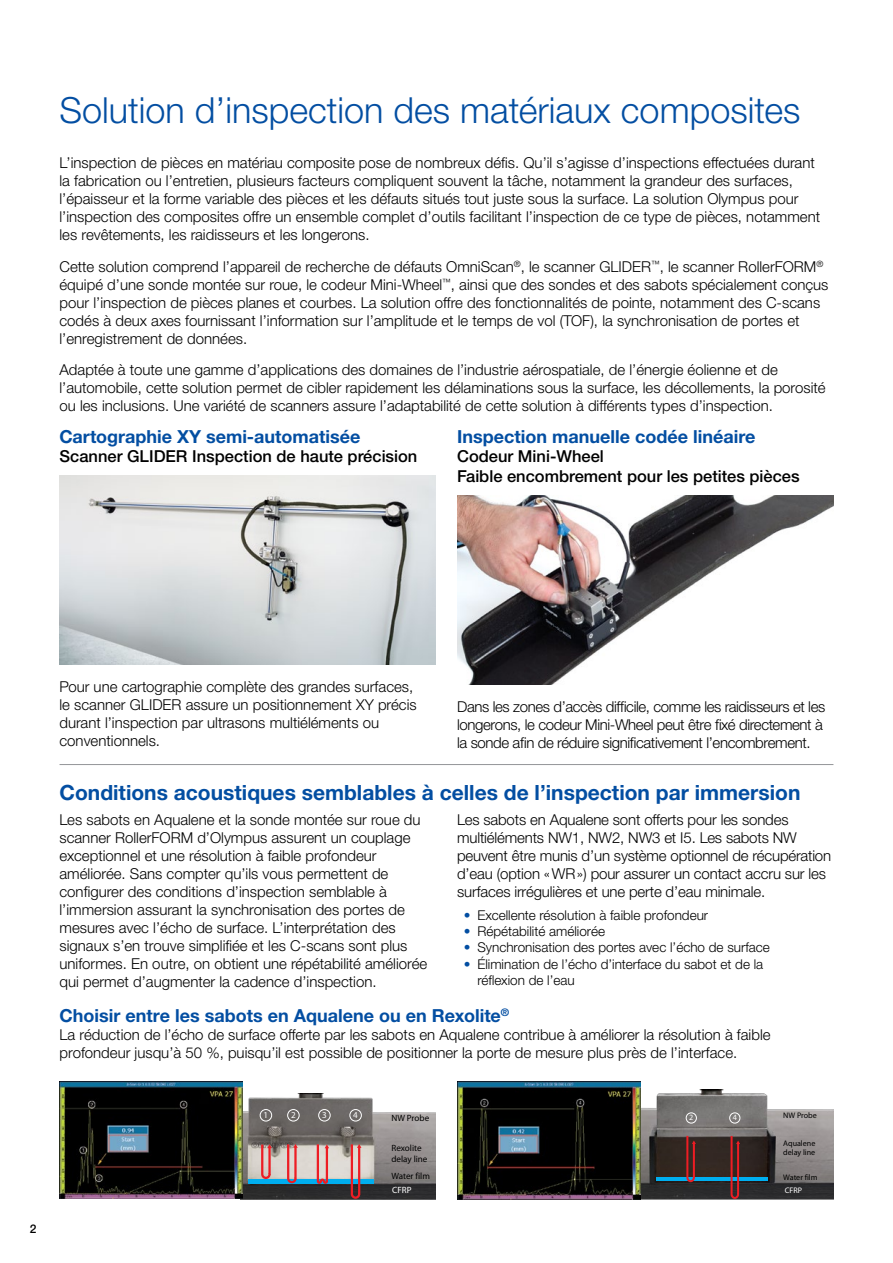
<style>
.page{position:relative;width:893px;height:1263px;background:#fff}
.page>*{position:absolute;margin:0;border:0;box-sizing:border-box;transform-origin:0 0}
.Title_1{font:300 36px "Helvetica Neue LTW1 G";color:#034ea2}
.Title_2{font:700 21px "Helvetica Neue LTW1 G";color:#034ea2}
.Title_3{font:700 18px "Helvetica Neue LTW1 G";color:#034ea2}
.Title_4{font:500 16.5px/19.8px "Helvetica Neue LTW1 G";color:#000}
.Text{font:300 15px/18px "Helvetica Neue LTW1 G";color:#000}
.Text-2{font:300 15px/18px "Helvetica Neue LTW1 G";letter-spacing:-.025em;color:#000}
.t1{font:300 13.5px/16.2px "Helvetica Neue LTW1 G";color:#000}
.t2{font:500 12px "Helvetica Neue LTW1 G";color:#000}
.t3{font:9px/10.8px "Myriad";color:#000}
.t4{font:9px "Myriad";color:#fff}
.t5{font:8.1px/9.6px "Myriad";color:#000}
.t6{font:8.1px "Myriad";color:#fff}
.s1{color:#034ea2}
.s2{color:#fff}
</style>
<div class="page">
<img style="left:640px;top:1089px;width:193px;height:110px">
<hr style="left:657px;top:1177px;width:111px;height:4px;background:#00aeef">
<svg style="left:685px;top:1134px;width:11px;height:49px"></svg>
<svg style="left:730px;top:1134px;width:10px;height:65px"></svg>
<div style="left:686px;top:1112px;width:11px;height:11px;border:1px solid #fff;border-radius:50%"></div>
<div style="left:729px;top:1112px;width:11px;height:11px;border:1px solid #fff;border-radius:50%"></div>
<img style="left:242px;top:1094px;width:194px;height:105px">
<hr style="left:248px;top:1179px;width:125px;height:4px;background:#00aeef">
<svg style="left:260px;top:1142px;width:12px;height:37px"></svg>
<svg style="left:286px;top:1142px;width:12px;height:42px"></svg>
<svg style="left:350px;top:1142px;width:11px;height:57px"></svg>
<div style="left:287px;top:1109px;width:13px;height:12px;border:1px solid #fff;border-radius:50%"></div>
<div style="left:260px;top:1109px;width:12px;height:12px;border:1px solid #fff;border-radius:50%"></div>
<div style="left:349px;top:1109px;width:13px;height:12px;border:1px solid #fff;border-radius:50%"></div>
<div style="left:318px;top:1109px;width:13px;height:12px;border:1px solid #fff;border-radius:50%"></div>
<svg style="left:316px;top:1142px;width:13px;height:43px"></svg>
<img style="left:457px;top:1082px;width:183px;height:117px">
<img style="left:60px;top:1082px;width:182px;height:117px">
<hr style="left:60px;top:764px;width:773px;height:1px;background:#939598">
<img style="left:60px;top:476px;width:376px;height:189px">
<img style="left:457px;top:496px;width:376px;height:189px">
<p class="Title_1" style="left:59px;top:88px;width:743px">Solution d’inspection des matériaux composites</p>
<p class="Text" style="left:60px;top:154px;width:762px">L’inspection de pièces en matériau composite pose de nombreux défis. Qu’il s’agisse d’inspections effectuées durant la fabrication ou l’entretien, plusieurs facteurs compliquent souvent la tâche, notamment la grandeur des surfaces, l’épaisseur et la forme variable des pièces et les défauts situés tout juste sous la surface. La solution Olympus pour l’inspection des composites offre un ensemble complet d’outils facilitant l’inspection de ce type de pièces, notamment les revêtements, les raidisseurs et les longerons.</p>
<p class="Text" style="left:60px;top:257px;width:770px">Cette solution comprend l’appareil de recherche de défauts OmniScan<sup>®</sup>, le scanner GLIDER<sup>™</sup>, le scanner RollerFORM<sup>® </sup>équipé d’une sonde montée sur roue, le codeur Mini-Wheel<sup>™</sup>, ainsi que des sondes et des sabots spécialement conçus pour l’inspection de pièces planes et courbes. La solution offre des fonctionnalités de pointe, notamment des C-scans codés à deux axes fournissant l’information sur l’amplitude et le temps de vol (TOF), la synchronisation de portes et l’enregistrement de données.</p>
<p class="Text" style="left:60px;top:361px;width:767px">Adaptée à toute une gamme d’applications des domaines de l’industrie aérospatiale, de l’énergie éolienne et de l’automobile, cette solution permet de cibler rapidement les délaminations sous la surface, les décollements, la porosité ou les inclusions. Une variété de scanners assure l’adaptabilité de cette solution à différents types d’inspection.</p>
<p class="Title_3" style="left:60px;top:425px;width:302px">Cartographie XY semi-automatisée</p>
<p class="Title_4" style="left:60px;top:447px;width:359px">Scanner GLIDER Inspection de haute précision</p>
<p class="Title_3" style="left:457px;top:425px;width:300px">Inspection manuelle codée linéaire</p>
<p class="Title_4" style="left:457px;top:447px;width:344px">Codeur Mini-Wheel<br>Faible encombrement pour les petites pièces</p>
<p class="t2" style="left:30px;top:1222px;width:8px">2</p>
<p class="Text" style="left:60px;top:677px;width:359px">Pour une cartographie complète des grandes surfaces, le scanner GLIDER assure un positionnement XY précis durant l’inspection par ultrasons multiéléments ou conventionnels.</p>
<p class="Text-2" style="left:457px;top:697px;width:370px">Dans les zones d’accès difficile, comme les raidisseurs et les longerons, le codeur Mini-Wheel peut être fixé directement à la sonde afin de réduire significativement l’encombrement.</p>
<p class="Title_2" style="left:60px;top:780px;width:742px">Conditions acoustiques semblables à celles de l’inspection par immersion</p>
<p class="Text" style="left:60px;top:811px;width:369px">Les sabots en Aqualene et la sonde montée sur roue du scanner RollerFORM d’Olympus assurent un couplage exceptionnel et une résolution à faible profondeur améliorée. Sans compter qu’ils vous permettent de configurer des conditions d’inspection semblable à l’immersion assurant la synchronisation des portes de mesures avec l’écho de surface. L’interprétation des signaux s’en trouve simplifiée et les C-scans sont plus uniformes. En outre, on obtient une répétabilité améliorée qui permet d’augmenter la cadence d’inspection.</p>
<p class="Text" style="left:457px;top:811px;width:376px">Les sabots en Aqualene sont offerts pour les sondes multiéléments NW1, NW2, NW3 et I5. Les sabots NW peuvent être munis d’un système optionnel de récupération d’eau (option «WR») pour assurer un contact accru sur les surfaces irrégulières et une perte d’eau minimale.</p>
<p class="t1" style="left:464px;top:907px;width:246px"><span class="s1">•</span> Excellente résolution à faible profondeur</p>
<p class="t1" style="left:464px;top:923px;width:143px"><span class="s1">•</span> Répétabilité améliorée</p>
<p class="t1" style="left:464px;top:939px;width:307px"><span class="s1">•</span> Synchronisation des portes avec l’écho de surface</p>
<p class="t1" style="left:477px;top:956px;width:287px;text-indent:-14px"><span class="s1">•</span> Élimination de l’écho d’interface du sabot et de la réflexion de l’eau</p>
<p class="Title_3" style="left:60px;top:1005px;width:451px">Choisir entre les sabots en Aqualene ou en Rexolite<sup>®</sup></p>
<p class="Text" style="left:60px;top:1026px;width:712px">La réduction de l’écho de surface offerte par les sabots en Aqualene contribue à améliorer la résolution à faible profondeur jusqu’à 50 %, puisqu’il est possible de positionner la porte de mesure plus près de l’interface.</p>
<p class="t4" style="left:264px;top:1110px;width:6px">1</p>
<p class="t4" style="left:291px;top:1110px;width:6px">2</p>
<p class="t4" style="left:322px;top:1110px;width:6px">3</p>
<p class="t4" style="left:353px;top:1110px;width:6px">4</p>
<p class="t3" style="left:391px;top:1113px;width:39px">NW Probe</p>
<p class="t3" style="left:391px;top:1143px;width:38px">Rexolite delay line</p>
<p class="t3" style="left:391px;top:1171px;width:40px">Water film</p>
<p class="t4" style="left:392px;top:1185px;width:21px">CFRP</p>
<p class="t6" style="left:689px;top:1113px;width:6px">2</p>
<p class="t6" style="left:733px;top:1113px;width:6px">4</p>
<p class="t5" style="left:783px;top:1111px;width:35px">NW Probe</p>
<p class="t5" style="left:783px;top:1138px;width:34px">Aqualene delay line</p>
<p class="t5" style="left:783px;top:1170px;width:36px;line-height:13.5px">Water film<br><span class="s2">CFRP</span></p>
</div>
